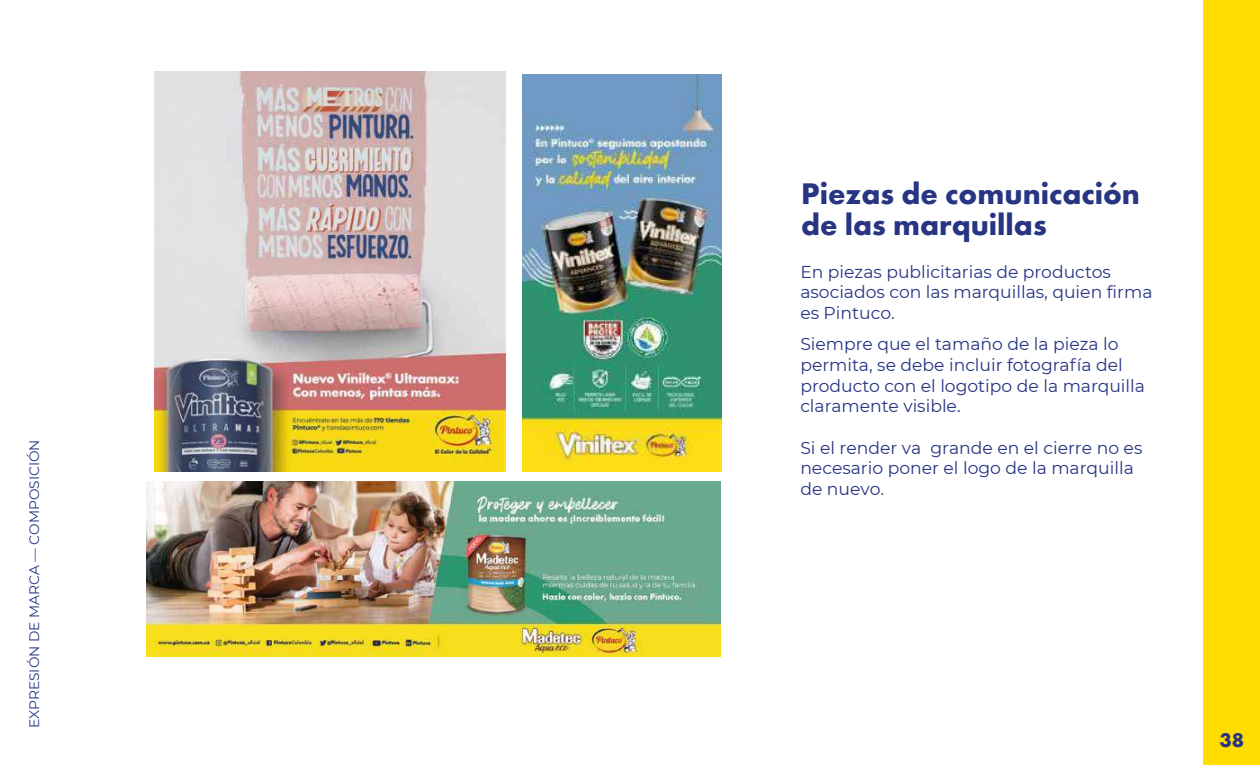
<style>
.page{position:relative;width:1260px;height:765px;background:#fff}
.page>*{position:absolute;margin:0;border:0;box-sizing:border-box;transform-origin:0 0}
.t1{font:700 31px/31.4px "Futura PT";color:#273583}
.t2{font:700 20.62px "Futura PT";color:#273583}
.t3{font:17.25px/20.6px "Montserrat";color:#273583}
.t4{font:13.75px "Montserrat";color:#273583}
</style>
<div class="page">
<div style="left:1204px;top:0;width:56px;height:765px;background:#fd0"></div>
<img style="left:154px;top:71px;width:352px;height:401px">
<img style="left:146px;top:481px;width:575px;height:176px">
<img style="left:523px;top:75px;width:198px;height:397px">
<p class="t4" style="left:25px;top:728px;width:290px;rotate:-90deg">EXPRESIÓN DE MARCA — COMPOSICIÓN</p>
<h1 class="t1" style="left:801px;top:177px;width:340px">Piezas de comunicación de las marquillas</h1>
<p class="t3" style="left:800px;top:261px;width:354px">En piezas publicitarias de productos asociados con las marquillas, quien firma es Pintuco.</p>
<p class="t3" style="left:800px;top:333px;width:346px">Siempre que el tamaño de la pieza lo permita, se debe incluir fotografía del producto con el logotipo de la marquilla claramente visible.</p>
<p class="t3" style="left:800px;top:436px;width:344px">Si el render va grande en el cierre no es necesario poner el logo de la marquilla de nuevo.</p>
<p class="t2" style="left:1220px;top:726px;width:26px">38</p>
</div>
